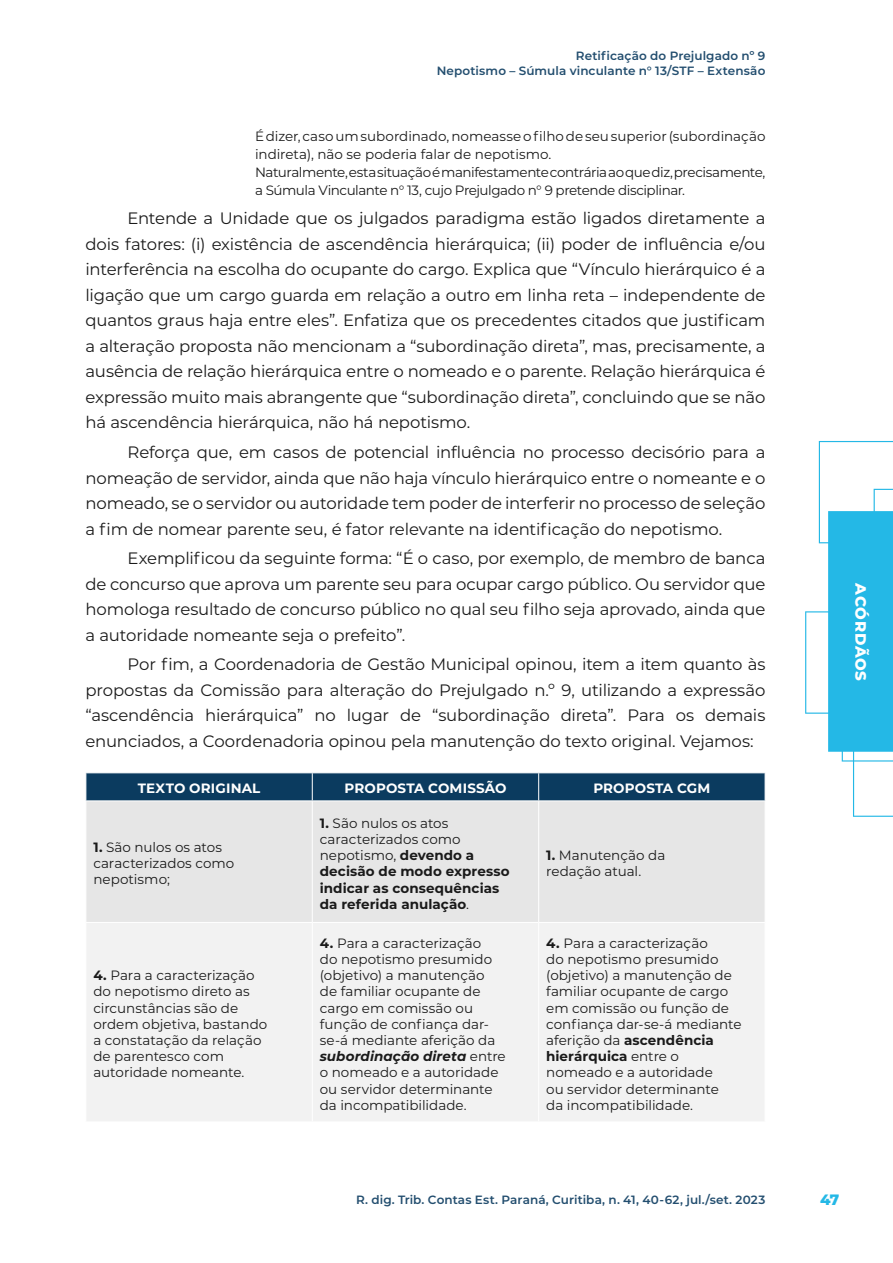
<style>
.page{position:relative;width:893px;height:1263px;background:#fff}
.page>*{position:absolute;margin:0;border:0;box-sizing:border-box;transform-origin:0 0}
.Parágrafo{font:16.5px/25.5px "Montserrat";letter-spacing:-.01em;color:#1a1a1a;text-align:justify}
.t1{font:800 15px "Montserrat";letter-spacing:.05em;color:#fff}
.t2{font:800 15px "Montserrat";color:#24b8e6}
.Texto_tabela{font:13.5px/16.2px "Montserrat";color:#1a1a1a}
.Citação{font:13.5px/18px "Montserrat";letter-spacing:-.02em;color:#1a1a1a}
.Texto_tabela-2{font:700 13.5px/16.2px "Montserrat";letter-spacing:.005em;color:#1a1a1a}
.Citação-2{font:13.5px/18px "Montserrat";color:#1a1a1a}
.Cabeçalho_tabela{font:700 13.5px "Montserrat";letter-spacing:.01em;color:#fff}
.Texto_topo{font:600 12px "Montserrat";letter-spacing:.01em;color:#234e6f}
.s1{font-weight:700}
.s2{font-weight:400}
.s3{font-weight:700;font-style:italic}
</style>
<div class="page">
<svg style="left:805px;top:611px;width:88px;height:206px"></svg>
<svg style="left:819px;top:441px;width:74px;height:103px"></svg>
<div style="left:828px;top:511px;width:65px;height:241px;background:#24b8e6"></div>
<div style="left:87px;top:801px;width:678px;height:121px;background:#e6e6e6"></div>
<div style="left:87px;top:923px;width:677px;height:198px;background:#f2f2f2"></div>
<hr style="left:312px;top:801px;width:1px;height:121px;background:#fff">
<hr style="left:538px;top:801px;width:1px;height:121px;background:#fff">
<hr style="left:312px;top:923px;width:1px;height:198px;background:#fff">
<hr style="left:538px;top:923px;width:1px;height:198px;background:#fff">
<div style="left:86px;top:773px;width:680px;height:28px;background:#0b3b5f"></div>
<hr style="left:86px;top:800px;width:226px;height:1px;background:#fff">
<hr style="left:312px;top:800px;width:227px;height:1px;background:#fff">
<hr style="left:539px;top:800px;width:226px;height:1px;background:#fff">
<p class="Texto_topo" style="left:576px;top:48px;width:191px">Retificação do Prejulgado nº 9</p>
<p class="Texto_topo" style="left:437px;top:62px;width:330px">Nepotismo – Súmula vinculante n° 13/STF – Extensão</p>
<p class="Citação-2" style="left:255px;top:126px;width:512px">É dizer, caso um subordinado, nomeasse o filho de seu superior (subordinação indireta), não se poderia falar de nepotismo.</p>
<p class="Citação" style="left:255px;top:162px;width:512px">Naturalmente, esta situação é manifestamente contrária ao que diz, precisamente, a Súmula Vinculante n° 13, cujo Prejulgado n° 9 pretende disciplinar.</p>
<p class="Parágrafo" style="left:86px;top:205px;width:681px;text-indent:42px">Entende a Unidade que os julgados paradigma estão ligados diretamente a dois fatores: (i) existência de ascendência hierárquica; (ii) poder de influência e/ou interferência na escolha do ocupante do cargo. Explica que “Vínculo hierárquico é a ligação que um cargo guarda em relação a outro em linha reta – independente de quantos graus haja entre eles”. Enfatiza que os precedentes citados que justificam a alteração proposta não mencionam a “subordinação direta”, mas, precisamente, a ausência de relação hierárquica entre o nomeado e o parente. Relação hierárquica é expressão muito mais abrangente que “subordinação direta”, concluindo que se não há ascendência hierárquica, não há nepotismo.</p>
<p class="Parágrafo" style="left:86px;top:439px;width:681px;text-indent:42px">Reforça que, em casos de potencial influência no processo decisório para a nomeação de servidor, ainda que não haja vínculo hierárquico entre o nomeante e o nomeado, se o servidor ou autoridade tem poder de interferir no processo de seleção a fim de nomear parente seu, é fator relevante na identificação do nepotismo.</p>
<p class="Parágrafo" style="left:86px;top:545px;width:681px;text-indent:42px">Exemplificou da seguinte forma: “É o caso, por exemplo, de membro de banca de concurso que aprova um parente seu para ocupar cargo público. Ou servidor que homologa resultado de concurso público no qual seu filho seja aprovado, ainda que a autoridade nomeante seja o prefeito”.</p>
<p class="Parágrafo" style="left:86px;top:651px;width:681px;text-indent:42px">Por fim, a Coordenadoria de Gestão Municipal opinou, item a item quanto às propostas da Comissão para alteração do Prejulgado n.º 9, utilizando a expressão “ascendência hierárquica” no lugar de “subordinação direta”. Para os demais enunciados, a Coordenadoria opinou pela manutenção do texto original. Vejamos:</p>
<p class="Cabeçalho_tabela" style="left:138px;top:779px;width:124px">TEXTO ORIGINAL</p>
<p class="Cabeçalho_tabela" style="left:344px;top:779px;width:163px">PROPOSTA COMISSÃO</p>
<p class="Cabeçalho_tabela" style="left:593px;top:779px;width:119px">PROPOSTA CGM</p>
<p class="Texto_tabela" style="left:93px;top:839px;width:142px"><span class="s1">1.</span> São nulos os atos caracterizados como nepotismo;</p>
<p class="Texto_tabela" style="left:93px;top:967px;width:175px"><span class="s1">4.</span> Para a caracterização do nepotismo direto as circunstâncias são de ordem objetiva, bastando a constatação da relação de parentesco com autoridade nomeante.</p>
<p class="Texto_tabela-2" style="left:320px;top:814px;width:191px">1. <span class="s2">São nulos os atos caracterizados como nepotismo,</span> devendo a decisão de modo expresso indicar as consequências da referida anulação<span class="s2">.</span></p>
<p class="Texto_tabela" style="left:546px;top:847px;width:121px"><span class="s1">1.</span> Manutenção da redação atual.</p>
<p class="Texto_tabela" style="left:320px;top:934px;width:187px"><span class="s1">4.</span> Para a caracterização<br>do nepotismo presumido (objetivo) a manutenção<br>de familiar ocupante de cargo em comissão ou função de confiança dar&shy;se-á mediante aferição da <span class="s3">subordinação direta</span> entre o nomeado e a autoridade ou servidor determinante da incompatibilidade.</p>
<p class="Texto_tabela" style="left:546px;top:934px;width:197px"><span class="s1">4.</span> Para a caracterização<br>do nepotismo presumido (objetivo) a manutenção de familiar ocupante de cargo em comissão ou função de confiança dar-se-á mediante aferição da <span class="s1">ascendência hierárquica</span> entre o nomeado e a autoridade<br>ou servidor determinante<br>da incompatibilidade.</p>
<p class="Texto_topo" style="left:356px;top:1191px;width:411px">R. dig. Trib. Contas Est. Paraná, Curitiba, n. 41, 40-62, jul./set. 2023</p>
<p class="t1" style="left:872px;top:583px;width:99px;rotate:90deg">ACÓRDÃOS</p>
<p class="t2" style="left:820px;top:1189px;width:21px">47</p>
</div>
